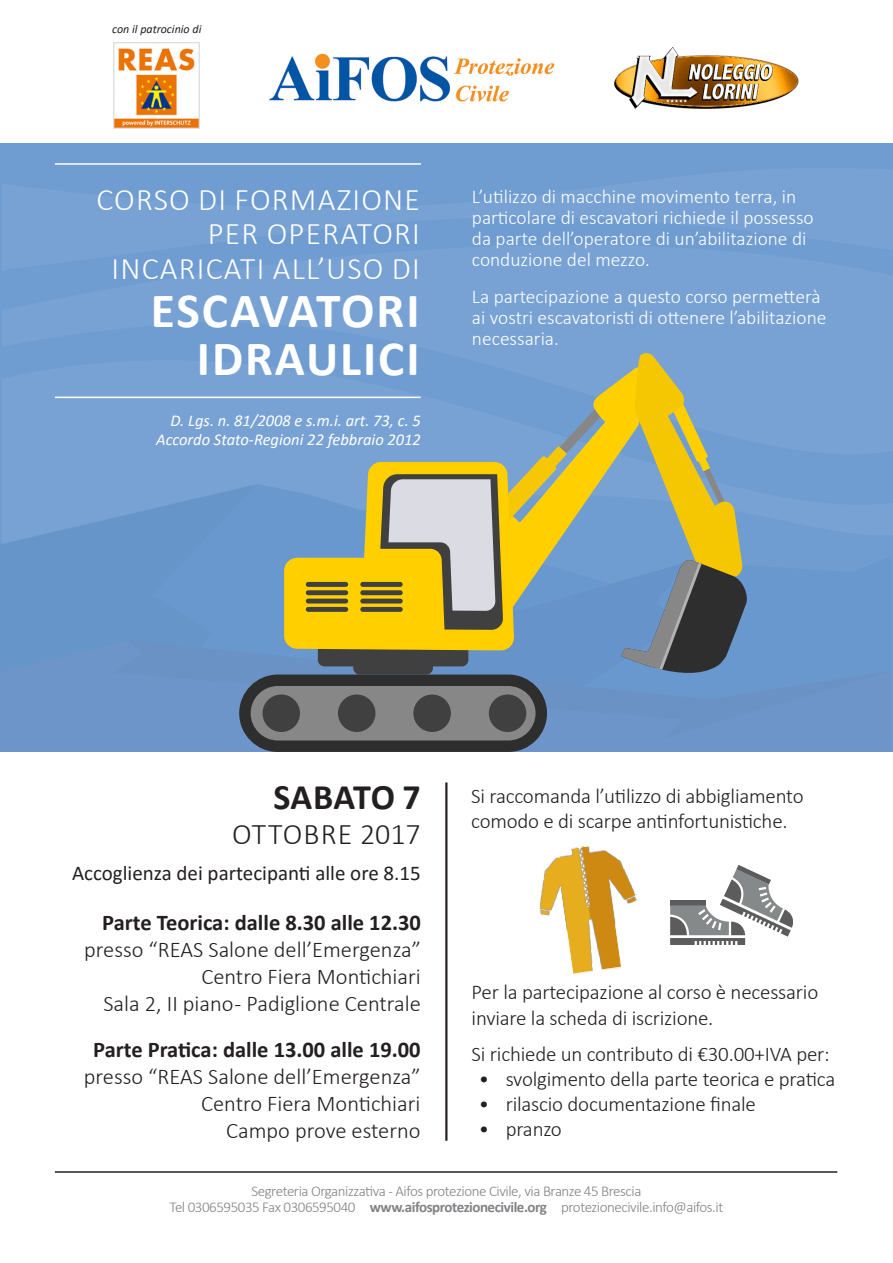
<style>
.page{position:relative;width:893px;height:1263px;background:#fff}
.page>*{position:absolute;margin:0;border:0;box-sizing:border-box;transform-origin:0 0}
.t1{font:700 49.5px "Calibri";letter-spacing:.04em;color:#fff}
.t2{font:700 36px "Calibri";letter-spacing:.005em;color:#231f20}
.t3{font:300 31.5px/34.5px "Calibri";letter-spacing:.04em;color:#fff;text-align:right}
.t4{font:300 30px "Calibri";letter-spacing:.01em;color:#231f20}
.t5{font:300 22.5px "Calibri";color:#231f20}
.t6{font:700 22.5px "Calibri";color:#231f20}
.t7{font:300 21px/25.2px "Calibri";letter-spacing:-.01em;color:#231f20}
.t8{font:21px "Calibri";color:#231f20}
.t9{font:300 19.5px/21px "Calibri";color:#fff}
.t10{font:italic 16.5px "Calibri";color:#fff}
.t11{font:300 15px "Calibri";letter-spacing:-.03em;color:#808285}
.t12{font:italic 12px "Calibri";color:#231f20}
.s1{font-weight:700}
</style>
<div class="page">
<div style="left:0;top:144px;width:893px;height:608px;background:linear-gradient(to right,#719dd1,#75a0d3)"></div>
<div style="left:114px;top:641px;width:772px;height:97px;background:#6d95c9"></div>
<svg style="left:284px;top:353px;width:465px;height:346px;background:#95a38f"></svg>
<div style="left:239px;top:674px;width:308px;height:78px;background:#2e2e2e;border-radius:39px"></div>
<div style="left:251px;top:686px;width:285px;height:54px;background:#878787;border-radius:27px"></div>
<div style="left:489px;top:694px;width:37px;height:38px;background:#404040;border-radius:50%"></div>
<div style="left:413px;top:694px;width:38px;height:38px;background:#404040;border-radius:50%"></div>
<div style="left:338px;top:694px;width:37px;height:38px;background:#404040;border-radius:50%"></div>
<div style="left:263px;top:694px;width:37px;height:38px;background:#404040;border-radius:50%"></div>
<div style="left:306px;top:582px;width:42px;height:5px;background:#404040;border-radius:2px"></div>
<div style="left:306px;top:590px;width:42px;height:5px;background:#404040;border-radius:2px"></div>
<hr style="left:306px;top:599px;width:42px;height:4px;background:#404040;border-radius:2px">
<div style="left:306px;top:607px;width:42px;height:5px;background:#404040;border-radius:2px"></div>
<div style="left:360px;top:582px;width:43px;height:5px;background:#404040;border-radius:2px"></div>
<div style="left:360px;top:590px;width:43px;height:5px;background:#404040;border-radius:2px"></div>
<hr style="left:360px;top:599px;width:43px;height:4px;background:#404040;border-radius:2px">
<div style="left:360px;top:607px;width:43px;height:5px;background:#404040;border-radius:2px"></div>
<img style="left:269px;top:53px;width:286px;height:49px">
<hr style="left:55px;top:397px;width:366px;height:1px;background:#fff">
<hr style="left:55px;top:163px;width:366px;height:2px;background:#fff">
<hr style="left:55px;top:1171px;width:782px;height:2px;background:#231f20">
<img style="left:114px;top:43px;width:86px;height:86px">
<hr style="left:445px;top:782px;width:2px;height:359px;background:#231f20">
<img style="left:539px;top:846px;width:99px;height:129px">
<svg style="left:670px;top:865px;width:123px;height:80px"></svg>
<img style="left:614px;top:48px;width:184px;height:61px">
<p class="t12" style="left:112px;top:21px;width:91px">con il patrocinio di</p>
<p class="t3" style="left:97px;top:182px;width:325px">CORSO DI FORMAZIONE<br>PER OPERATORI<br>INCARICATI ALL’USO DI</p>
<p class="t1" style="left:151px;top:276px;width:270px">ESCAVATORI</p>
<p class="t1" style="left:197px;top:324px;width:224px">IDRAULICI</p>
<p class="t10" style="left:171px;top:409px;width:252px">D. Lgs. n. 81/2008 e s.m.i. art. 73, c. 5</p>
<p class="t10" style="left:156px;top:428px;width:266px">Accordo Stato-Regioni 22 febbraio 2012</p>
<p class="t9" style="left:472px;top:185px;width:343px">L’utilizzo di macchine movimento terra, in particolare di escavatori richiede il possesso da parte dell’operatore di un’abilitazione di conduzione del mezzo.</p>
<p class="t9" style="left:472px;top:286px;width:356px">La partecipazione a questo corso permetterà ai vostri escavatoristi di ottenere l’abilitazione necessaria.</p>
<p class="t2" style="left:273px;top:772px;width:149px">SABATO 7</p>
<p class="t4" style="left:232px;top:815px;width:190px">OTTOBRE 2017</p>
<p class="t8" style="left:72px;top:858px;width:350px">Accoglienza dei partecipanti alle ore 8.15</p>
<p class="t6" style="left:102px;top:907px;width:320px">Parte Teorica: dalle 8.30 alle 12.30</p>
<p class="t5" style="left:84px;top:936px;width:338px">presso “REAS Salone dell’Emergenza”</p>
<p class="t5" style="left:201px;top:963px;width:221px">Centro Fiera Montichiari</p>
<p class="t5" style="left:103px;top:990px;width:319px">Sala 2, II piano - Padiglione Centrale</p>
<p class="t6" style="left:93px;top:1033px;width:329px">Parte Pratica: dalle 13.00 alle 19.00</p>
<p class="t5" style="left:84px;top:1062px;width:338px">presso “REAS Salone dell’Emergenza”</p>
<p class="t5" style="left:201px;top:1089px;width:221px">Centro Fiera Montichiari</p>
<p class="t5" style="left:226px;top:1116px;width:196px">Campo prove esterno</p>
<p class="t7" style="left:471px;top:783px;width:334px">Si raccomanda l’utilizzo di abbigliamento comodo e di scarpe antinfortunistiche.</p>
<p class="t7" style="left:472px;top:979px;width:348px">Per la partecipazione al corso è necessario inviare la scheda di iscrizione.</p>
<p class="t7" style="left:472px;top:1041px;width:360px">Si richiede un contributo di €30.00+IVA per:</p>
<p class="t7" style="left:479px;top:1066px;width:358px">• svolgimento della parte teorica e pratica</p>
<p class="t7" style="left:479px;top:1091px;width:279px">• rilascio documentazione finale</p>
<p class="t7" style="left:479px;top:1116px;width:85px">• pranzo</p>
<p class="t11" style="left:251px;top:1181px;width:392px">Segreteria Organizzativa - Aifos protezione Civile, via Branze 45 Brescia</p>
<p class="t11" style="left:170px;top:1198px;width:555px">Tel 0306595035 Fax 0306595040 <span class="s1">www.aifosprotezionecivile.org</span> protezionecivile.info@aifos.it</p>
</div>
